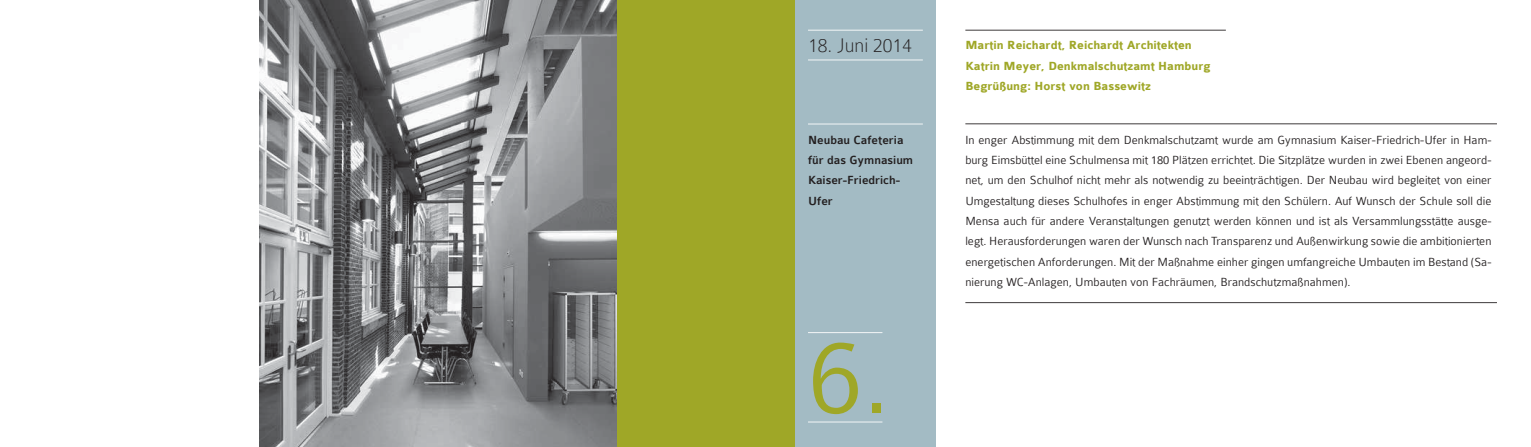
<style>
.page{position:relative;width:1531px;height:447px;background:#fff}
.page>*{position:absolute;margin:0;border:0;box-sizing:border-box;transform-origin:0 0}
.t1{font:300 112.5px "Colaborate";color:#9fa727}
.t2{font:100 21px "Colaborate";color:#231f20}
.t3{font:300 12.6px/20.2px "Colaborate";color:#231f20;text-align:justify}
.t4{font:700 12.6px/20.2px "Colaborate";color:#9fa727}
.t5{font:500 12.6px/20.2px "Colaborate";color:#231f20}
</style>
<div class="page">
<div style="left:795px;top:0;width:140px;height:446px;background:#a3bbc4"></div>
<div style="left:308px;top:0;width:487px;height:446px;background:#9fa727"></div>
<hr style="left:965px;top:30px;width:261px;height:1px;background:#231f20">
<hr style="left:965px;top:123px;width:532px;height:1px;background:#231f20">
<hr style="left:808px;top:123px;width:115px;height:1px;background:#fff">
<hr style="left:808px;top:30px;width:115px;height:1px;background:#fff">
<hr style="left:808px;top:60px;width:115px;height:1px;background:#fff">
<hr style="left:808px;top:421px;width:74px;height:1px;background:#fff">
<hr style="left:808px;top:332px;width:74px;height:1px;background:#fff">
<hr style="left:965px;top:302px;width:532px;height:1px;background:#231f20">
<img style="left:259px;top:0;width:358px;height:446px">
<h2 class="t2" style="left:808px;top:35px;width:105px">18. Juni 2014</h2>
<p class="t4" style="left:965px;top:36px;width:247px">Martin Reichardt, Reichardt Architekten<br>Katrin Meyer, Denkmalschutzamt Hamburg<br>Begrüßung: Horst von Bassewitz</p>
<p class="t5" style="left:808px;top:130px;width:107px">Neubau Cafeteria für das Gymnasium<br>Kaiser-Friedrich-<br>Ufer</p>
<h1 class="t1" style="left:808px;top:318px;width:84px">6.</h1>
<p class="t3" style="left:965px;top:130px;width:528px">In enger Abstimmung mit dem Denkmalschutzamt wurde am Gymnasium Kaiser-Friedrich-Ufer in Ham&shy;burg Eimsbüttel eine Schulmensa mit 180 Plätzen errichtet. Die Sitzplätze wurden in zwei Ebenen angeord&shy;net, um den Schulhof nicht mehr als notwendig zu beeinträchtigen. Der Neubau wird begleitet von einer Umgestaltung dieses Schulhofes in enger Abstimmung mit den Schülern. Auf Wunsch der Schule soll die Mensa auch für andere Veranstaltungen genutzt werden können und ist als Versammlungsstätte ausge&shy;legt. Herausforderungen waren der Wunsch nach Transparenz und Außenwirkung sowie die ambitionierten energetischen Anforderungen. Mit der Maßnahme einher gingen umfangreiche Umbauten im Bestand (Sa&shy;nierung WC-Anlagen, Umbauten von Fachräumen, Brandschutzmaßnahmen).</p>
</div>
